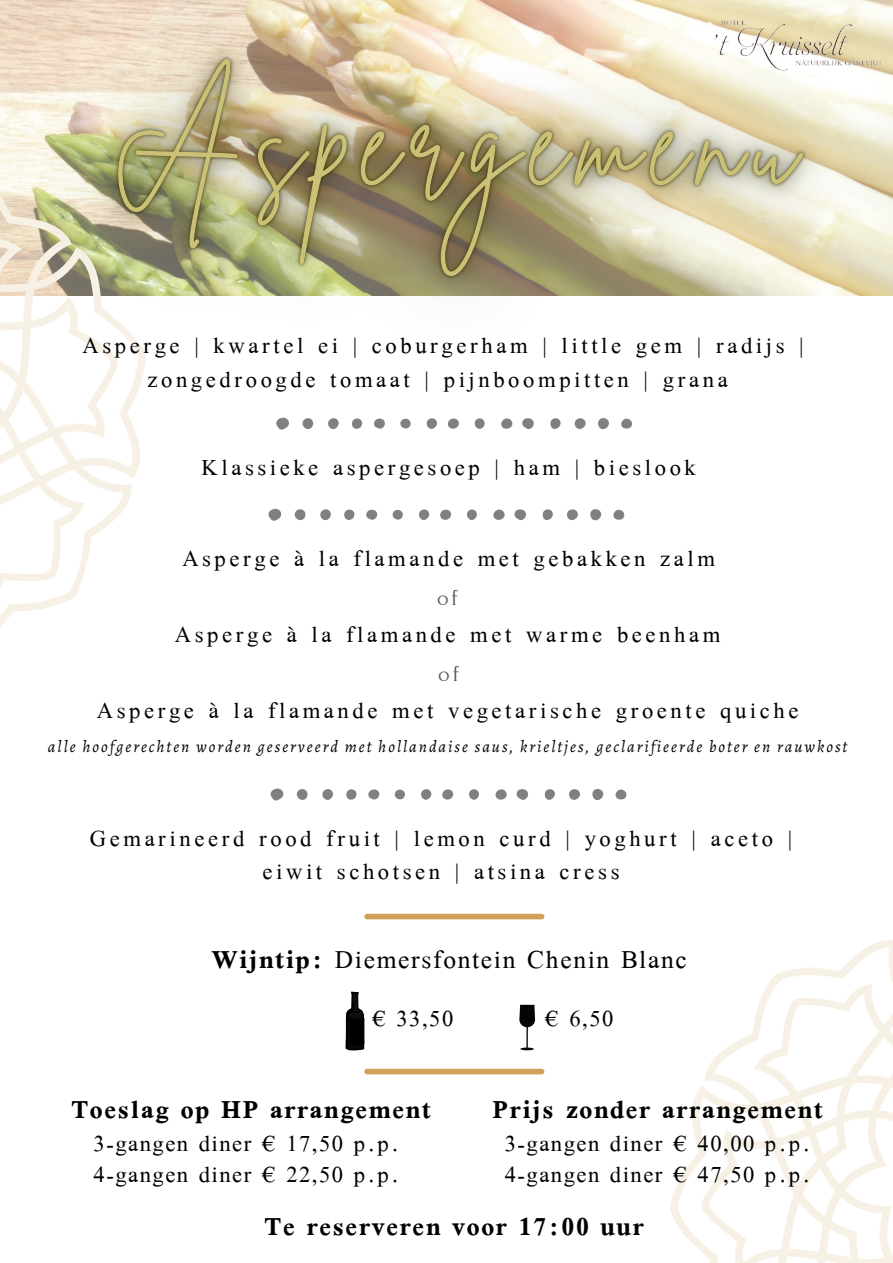
<style>
.page{position:relative;width:893px;height:1263px;background:#fff}
.page>*{position:absolute;margin:0;border:0;box-sizing:border-box;transform-origin:0 0}
.t1{font:700 33.75px "Scheherazade";letter-spacing:.05em;color:#000}
.t2{font:33.75px "Scheherazade";letter-spacing:.05em;color:#000}
.t3{font:30px/33.2px "Scheherazade";letter-spacing:.12em;color:#000;text-align:center}
.t4{font:30px/31.5px "Scheherazade";letter-spacing:.05em;color:#000}
.t5{font:22.5px "Forum";color:#545454}
.t6{font:italic 16.5px "Alegreya";letter-spacing:.12em;color:#000}
.s1{font-weight:700}
</style>
<div class="page">
<svg style="left:738px;top:1196px;width:155px;height:67px"></svg>
<div style="left:367px;top:1069px;width:174px;height:5px;background:#d1a15a"></div>
<svg style="left:268px;top:509px;width:14px;height:12px"></svg>
<svg style="left:514px;top:509px;width:12px;height:11px"></svg>
<div style="left:590px;top:509px;width:11px;height:11px;background:#808080;border-radius:50%"></div>
<svg style="left:567px;top:509px;width:11px;height:11px"></svg>
<div style="left:295px;top:509px;width:10px;height:11px;background:#808080;border-radius:50%"></div>
<svg style="left:493px;top:510px;width:12px;height:10px"></svg>
<svg style="left:320px;top:509px;width:11px;height:11px"></svg>
<svg style="left:440px;top:509px;width:11px;height:11px"></svg>
<svg style="left:366px;top:510px;width:11px;height:10px"></svg>
<svg style="left:542px;top:509px;width:11px;height:11px"></svg>
<svg style="left:613px;top:510px;width:12px;height:10px"></svg>
<div style="left:419px;top:509px;width:10px;height:11px;background:#808080;border-radius:50%"></div>
<svg style="left:344px;top:509px;width:10px;height:11px"></svg>
<svg style="left:467px;top:509px;width:10px;height:11px"></svg>
<svg style="left:392px;top:510px;width:11px;height:10px"></svg>
<svg style="left:270px;top:788px;width:14px;height:12px"></svg>
<svg style="left:516px;top:789px;width:12px;height:11px"></svg>
<div style="left:592px;top:789px;width:11px;height:11px;background:#808080;border-radius:50%"></div>
<svg style="left:569px;top:789px;width:11px;height:11px"></svg>
<div style="left:297px;top:789px;width:10px;height:11px;background:#808080;border-radius:50%"></div>
<svg style="left:495px;top:789px;width:12px;height:11px"></svg>
<svg style="left:322px;top:789px;width:11px;height:11px"></svg>
<svg style="left:442px;top:789px;width:11px;height:11px"></svg>
<svg style="left:368px;top:789px;width:12px;height:11px"></svg>
<svg style="left:545px;top:789px;width:10px;height:11px"></svg>
<svg style="left:615px;top:789px;width:12px;height:11px"></svg>
<div style="left:421px;top:789px;width:10px;height:11px;background:#808080;border-radius:50%"></div>
<svg style="left:346px;top:789px;width:11px;height:11px"></svg>
<svg style="left:469px;top:789px;width:10px;height:11px"></svg>
<svg style="left:395px;top:789px;width:10px;height:10px"></svg>
<svg style="left:276px;top:418px;width:13px;height:12px"></svg>
<svg style="left:522px;top:418px;width:12px;height:11px"></svg>
<div style="left:598px;top:418px;width:11px;height:11px;background:#808080;border-radius:50%"></div>
<div style="left:575px;top:418px;width:10px;height:11px;background:#808080;border-radius:5px"></div>
<div style="left:302px;top:418px;width:11px;height:11px;background:#808080;border-radius:50%"></div>
<svg style="left:501px;top:418px;width:11px;height:11px"></svg>
<svg style="left:328px;top:418px;width:11px;height:11px"></svg>
<svg style="left:448px;top:418px;width:11px;height:11px"></svg>
<svg style="left:374px;top:419px;width:11px;height:10px"></svg>
<svg style="left:550px;top:418px;width:10px;height:11px"></svg>
<svg style="left:621px;top:419px;width:11px;height:10px"></svg>
<div style="left:427px;top:418px;width:10px;height:11px;background:#808080;border-radius:50%"></div>
<svg style="left:352px;top:418px;width:10px;height:11px"></svg>
<svg style="left:474px;top:418px;width:10px;height:11px"></svg>
<svg style="left:400px;top:419px;width:11px;height:9px"></svg>
<img style="left:0;top:0;width:893px;height:408px">
<svg style="left:346px;top:992px;width:18px;height:58px"></svg>
<svg style="left:519px;top:1005px;width:16px;height:45px"></svg>
<div style="left:367px;top:914px;width:174px;height:5px;background:#d1a15a"></div>
<h4 class="t3" style="left:83px;top:326px;width:722px">Asperge | kwartel ei | coburgerham | little gem | radijs | zongedroogde tomaat | pijnboompitten | grana</h4>
<p class="t3" style="left:201px;top:448px;width:496px">Klassieke aspergesoep | ham | bieslook</p>
<p class="t3" style="left:182px;top:539px;width:534px">Asperge à la flamande met gebakken zalm</p>
<p class="t5" style="left:437px;top:586px;width:23px">of</p>
<p class="t3" style="left:175px;top:615px;width:547px">Asperge à la flamande met warme beenham</p>
<h4 class="t5" style="left:438px;top:662px;width:23px">of</h4>
<p class="t3" style="left:97px;top:691px;width:703px">Asperge à la flamande met vegetarische groente quiche</p>
<h5 class="t6" style="left:48px;top:735px;width:801px">alle hoofgerechten worden geserveerd met hollandaise saus, krieltjes, geclarifieerde boter en rauwkost</h5>
<h4 class="t3" style="left:90px;top:819px;width:704px">Gemarineerd rood fruit | lemon curd | yoghurt | aceto | eiwit schotsen | atsina cress</h4>
<p class="t2" style="left:212px;top:936px;width:476px"><span class="s1">Wijntip:</span> Diemersfontein Chenin Blanc</p>
<p class="t3" style="left:372px;top:999px;width:83px">€ 33,50</p>
<p class="t3" style="left:545px;top:999px;width:70px">€ 6,50</p>
<h4 class="t1" style="left:71px;top:1087px;width:361px">Toeslag op HP arrangement</h4>
<h4 class="t4" style="left:93px;top:1125px;width:308px">3-gangen diner € 17,50 p.p.<br>4-gangen diner € 22,50 p.p.</h4>
<h4 class="t1" style="left:492px;top:1087px;width:332px">Prijs zonder arrangement</h4>
<h4 class="t4" style="left:505px;top:1125px;width:308px">3-gangen diner € 40,00 p.p.<br>4-gangen diner € 47,50 p.p.</h4>
<h5 class="t1" style="left:265px;top:1204px;width:381px">Te reserveren voor 17:00 uur</h5>
</div>
